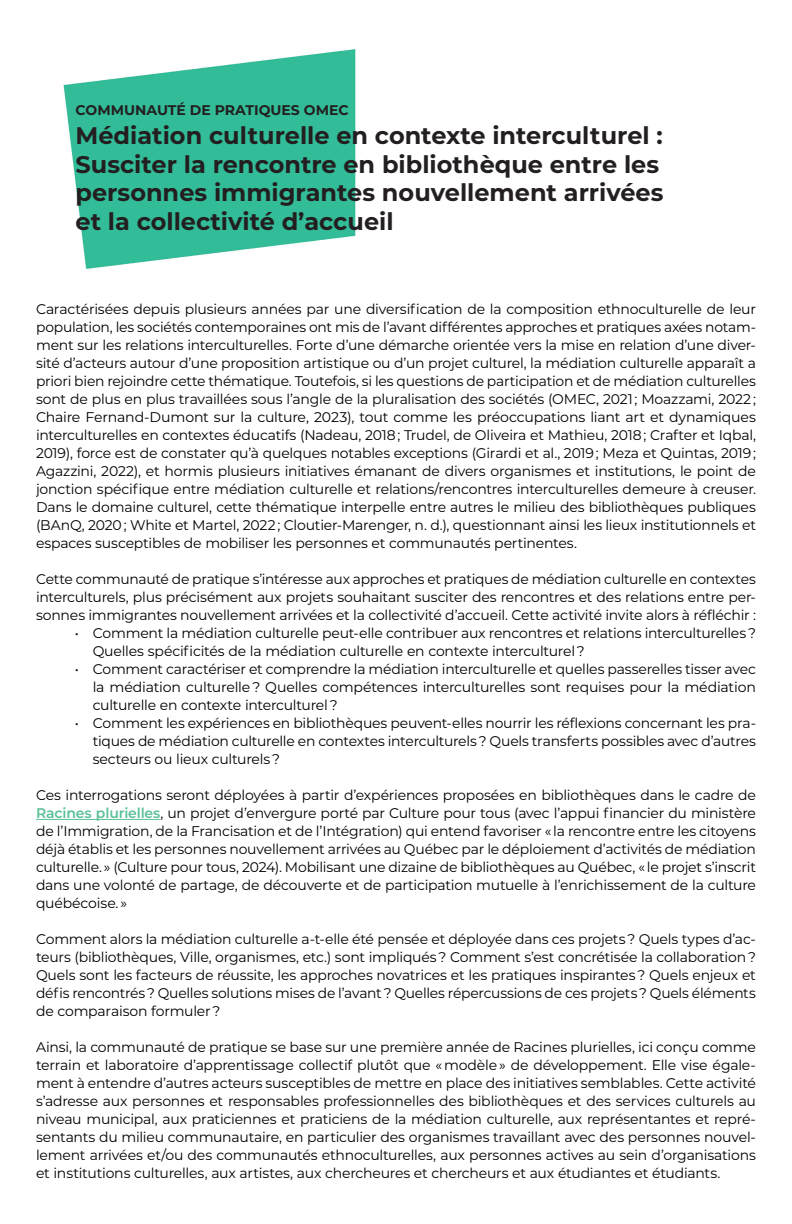
<style>
.page{position:relative;width:792px;height:1224px;background:#fff}
.page>*{position:absolute;margin:0;border:0;box-sizing:border-box;transform-origin:0 0}
.t1{font:700 24px/28.8px "Montserrat";color:#231f20}
.t2{font:14px/18px "Montserrat";letter-spacing:-.015em;color:#000001;text-align:justify}
.t3{font:700 14px "Montserrat";color:#231f20}
.s1{font-weight:600;color:#5ac098}
</style>
<div class="page">
<svg style="left:36px;top:49px;width:320px;height:771px"></svg>
<p class="t3" style="left:76px;top:100px;width:275px">COMMUNAUTÉ DE PRATIQUES OMEC</p>
<h1 class="t1" style="left:76px;top:120px;width:589px">Médiation culturelle en contexte interculturel :<br>Susciter la rencontre en bibliothèque entre les personnes immigrantes nouvellement arrivées et la collectivité d’accueil</h1>
<p class="t2" style="left:36px;top:300px;width:722px">Caractérisées depuis plusieurs années par une diversification de la composition ethnoculturelle de leur population, les sociétés contemporaines ont mis de l’avant différentes approches et pratiques axées notam&shy;ment sur les relations interculturelles. Forte d’une démarche orientée vers la mise en relation d’une diver&shy;sité d’acteurs autour d’une proposition artistique ou d’un projet culturel, la médiation culturelle apparaît a priori bien rejoindre cette thématique. Toutefois, si les questions de participation et de médiation culturelles sont de plus en plus travaillées sous l’angle de la pluralisation des sociétés (OMEC, 2021 ; Moazzami, 2022 ; Chaire Fernand-Dumont sur la culture, 2023), tout comme les préoccupations liant art et dynamiques interculturelles en contextes éducatifs (Nadeau, 2018 ; Trudel, de Oliveira et Mathieu, 2018 ; Crafter et Iqbal, 2019), force est de constater qu’à quelques notables exceptions (Girardi et al., 2019 ; Meza et Quintas, 2019 ; Agazzini, 2022), et hormis plusieurs initiatives émanant de divers organismes et institutions, le point de jonction spécifique entre médiation culturelle et relations/rencontres interculturelles demeure à creuser.<br>Dans le domaine culturel, cette thématique interpelle entre autres le milieu des bibliothèques publiques (BAnQ, 2020 ; White et Martel, 2022 ; Cloutier-Marenger, n. d.), questionnant ainsi les lieux institutionnels et espaces susceptibles de mobiliser les personnes et communautés pertinentes.</p>
<p class="t2" style="left:36px;top:570px;width:722px">Cette communauté de pratique s’intéresse aux approches et pratiques de médiation culturelle en contextes interculturels, plus précisément aux projets souhaitant susciter des rencontres et des relations entre per&shy;sonnes immigrantes nouvellement arrivées et la collectivité d’accueil. Cette activité invite alors à réfléchir :</p>
<p class="t2" style="left:93px;top:624px;width:665px;text-indent:-18px">• Comment la médiation culturelle peut-elle contribuer aux rencontres et relations interculturelles ?<br>Quelles spécificités de la médiation culturelle en contexte interculturel ?</p>
<p class="t2" style="left:93px;top:660px;width:665px;text-indent:-18px">• Comment caractériser et comprendre la médiation interculturelle et quelles passerelles tisser avec la médiation culturelle ? Quelles compétences interculturelles sont requises pour la médiation culturelle en contexte interculturel ?</p>
<p class="t2" style="left:93px;top:714px;width:665px;text-indent:-18px">• Comment les expériences en bibliothèques peuvent-elles nourrir les réflexions concernant les pra&shy;tiques de médiation culturelle en contextes interculturels ? Quels transferts possibles avec d’autres secteurs ou lieux culturels ?</p>
<p class="t2" style="left:36px;top:786px;width:722px">Ces interrogations seront déployées à partir d’expériences proposées en bibliothèques dans le cadre de <span class="s1">Racines plurielles</span>, un projet d’envergure porté par Culture pour tous (avec l’appui financier du ministère de l’Immigration, de la Francisation et de l’Intégration) qui entend favoriser « la rencontre entre les citoyens déjà établis et les personnes nouvellement arrivées au Québec par le déploiement d’activités de médiation culturelle. » (Culture pour tous, 2024). Mobilisant une dizaine de bibliothèques au Québec, « le projet s’inscrit dans une volonté de partage, de découverte et de participation mutuelle à l’enrichissement de la culture québécoise. »</p>
<p class="t2" style="left:36px;top:930px;width:722px">Comment alors la médiation culturelle a-t-elle été pensée et déployée dans ces projets ? Quels types d’ac&shy;teurs (bibliothèques, Ville, organismes, etc.) sont impliqués ? Comment s’est concrétisée la collaboration ?<br>Quels sont les facteurs de réussite, les approches novatrices et les pratiques inspirantes ? Quels enjeux et défis rencontrés ? Quelles solutions mises de l’avant ? Quelles répercussions de ces projets ? Quels éléments de comparaison formuler ?</p>
<p class="t2" style="left:36px;top:1038px;width:722px">Ainsi, la communauté de pratique se base sur une première année de Racines plurielles, ici conçu comme terrain et laboratoire d’apprentissage collectif plutôt que « modèle » de développement. Elle vise égale&shy;ment à entendre d’autres acteurs susceptibles de mettre en place des initiatives semblables. Cette activité s’adresse aux personnes et responsables professionnelles des bibliothèques et des services culturels au niveau municipal, aux praticiennes et praticiens de la médiation culturelle, aux représentantes et repré&shy;sentants du milieu communautaire, en particulier des organismes travaillant avec des personnes nouvel&shy;lement arrivées et/ou des communautés ethnoculturelles, aux personnes actives au sein d’organisations et institutions culturelles, aux artistes, aux chercheures et chercheurs et aux étudiantes et étudiants.</p>
</div>
